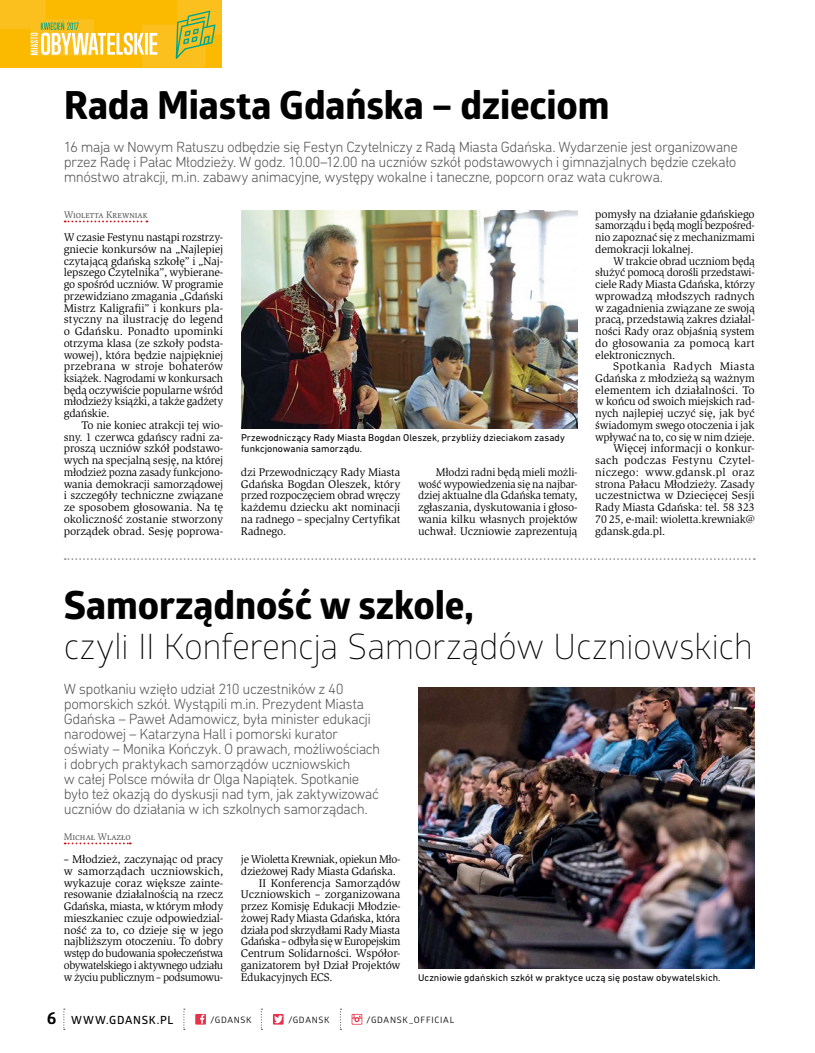
<style>
.page{position:relative;width:815px;height:1053px;background:#fff}
.page>*{position:absolute;margin:0;border:0;box-sizing:border-box;transform-origin:0 0}
.t1{font:700 38.75px "Globerx";letter-spacing:-.005em;color:#000}
.t2{font:300 35px "Glober";letter-spacing:-.01em;color:#000}
.t3{font:300 15px/15px "DIN Next Rounded LT Pro";letter-spacing:-.035em;color:#565656;text-align:justify}
.t4{font:11.5px/11.8px "Slimbach Itc TOT";letter-spacing:-.01em;color:#000;text-align:justify}
.t5{font:11.5px "Slimbach Itc TOT";letter-spacing:-.03em;color:#000;scale:.96 1}
.t6{font:11.5px "Slimbach Itc TOT";letter-spacing:.015em;color:#000}
.t7{font:11.5px "Slimbach Itc TOT";letter-spacing:.02em;color:#000}
.t8{font:11.5px "Slimbach Itc TOT";letter-spacing:.03em;color:#000}
.t9{font:600 11.25px "Glober";letter-spacing:.06em;color:#000}
.t10{font:10px/11.2px "DIN Next Rounded LT Pro";letter-spacing:.005em;color:#000}
.t11{font:10px "Slimbach Itc SCTOT";color:#565656}
.t12{font:8.75px "Glober";letter-spacing:.085em;color:#000}
.s1{font-weight:700;font-size:17.5px}
</style>
<div class="page">
<svg style="left:65px;top:558px;width:690px;height:2px"></svg>
<svg style="left:65px;top:220px;width:82px;height:2px"></svg>
<svg style="left:65px;top:842px;width:66px;height:2px"></svg>
<img style="left:418px;top:687px;width:337px;height:281px">
<img style="left:241px;top:211px;width:337px;height:218px">
<div style="left:195px;top:1013px;width:11px;height:11px;background:#e7324b"></div>
<svg style="left:200px;top:1014px;width:4px;height:9px"></svg>
<div style="left:273px;top:1013px;width:11px;height:11px;background:#e7324b"></div>
<svg style="left:274px;top:1015px;width:9px;height:8px"></svg>
<svg style="left:352px;top:1013px;width:10px;height:11px"></svg>
<svg style="left:352px;top:1014px;width:10px;height:9px"></svg>
<svg style="left:183px;top:1008px;width:2px;height:21px"></svg>
<svg style="left:63px;top:1008px;width:2px;height:21px"></svg>
<svg style="left:261px;top:1008px;width:1px;height:21px"></svg>
<svg style="left:340px;top:1008px;width:1px;height:21px"></svg>
<svg style="left:0;top:0;width:222px;height:68px;background:#f1c22a"></svg>
<h1 class="t1" style="left:64px;top:77px;width:547px">Rada Miasta Gdańska – dzieciom</h1>
<p class="t3" style="left:64px;top:139px;width:676px">16 maja w Nowym Ratuszu odbędzie się Festyn Czytelniczy z Radą Miasta Gdańska. Wydarzenie jest organizowane przez Radę i Pałac Młodzieży. W godz. 10.00–12.00 na uczniów szkół podstawowych i gimnazjalnych będzie czekało mnóstwo atrakcji, m.in. zabawy animacyjne, występy wokalne i taneczne, popcorn oraz wata cukrowa.</p>
<p class="t11" style="left:64px;top:208px;width:85px">Wioletta Krewniak</p>
<p class="t4" style="left:64px;top:231px;width:161px">W czasie Festynu nastąpi rozstrzy&shy;gniecie konkursów na „Najlepiej czytającą gdańską szkołę” i „Naj&shy;lepszego Czytelnika”, wybierane&shy;go spośród uczniów. W programie przewidziano zmagania „Gdański Mistrz Kaligrafii” i konkurs pla&shy;styczny na ilustrację do legend o Gdańsku. Ponadto upominki otrzyma klasa (ze szkoły podsta&shy;wowej), która będzie najpiękniej przebrana w stroje bohaterów książek. Nagrodami w konkursach będą oczywiście popularne wśród młodzieży książki, a także gadżety gdańskie.</p>
<p class="t4" style="left:64px;top:419px;width:161px;text-indent:18px">To nie koniec atrakcji tej wio&shy;sny. 1 czerwca gdańscy radni za&shy;proszą uczniów szkół podstawo&shy;wych na specjalną sesję, na której młodzież pozna zasady funkcjono&shy;wania demokracji samorządowej i szczegóły techniczne związane ze sposobem głosowania. Na tę okoliczność zostanie stworzony porządek obrad. Sesję poprowa-</p>
<p class="t10" style="left:241px;top:431px;width:325px">Przewodniczący Rady Miasta Bogdan Oleszek, przybliży dzieciakom zasady funkcjonowania samorządu.</p>
<p class="t4" style="left:241px;top:466px;width:161px">dzi Przewodniczący Rady Miasta Gdańska Bogdan Oleszek, który przed rozpoczęciem obrad wręczy każdemu dziecku akt nominacji na radnego – specjalny Certyfikat Radnego.</p>
<p class="t4" style="left:418px;top:466px;width:161px;text-indent:18px">Młodzi radni będą mieli możli&shy;wość wypowiedzenia się na najbar&shy;dziej aktualne dla Gdańska tematy, zgłaszania, dyskutowania i głoso&shy;wania kilku własnych projektów uchwał. Uczniowie zaprezentują</p>
<p class="t4" style="left:595px;top:208px;width:161px">pomysły na działanie gdańskiego samorządu i będą mogli bezpośred&shy;nio zapoznać się z mechanizmami demokracji lokalnej.</p>
<p class="t4" style="left:595px;top:255px;width:161px;text-indent:18px">W trakcie obrad uczniom będą służyć pomocą dorośli przedstawi&shy;ciele Rady Miasta Gdańska, którzy wprowadzą młodszych radnych w zagadnienia związane ze swoją pracą, przedstawią zakres działal&shy;ności Rady oraz objaśnią system do głosowania za pomocą kart elektronicznych.</p>
<p class="t8" style="left:613px;top:360px;width:143px">Spotkania Radych Miasta</p>
<p class="t4" style="left:595px;top:372px;width:161px">Gdańska z młodzieżą są ważnym</p>
<p class="t4" style="left:595px;top:384px;width:161px">elementem ich działalności. To</p>
<p class="t4" style="left:595px;top:396px;width:161px">w końcu od swoich miejskich rad-</p>
<p class="t4" style="left:595px;top:407px;width:161px">nych najlepiej uczyć się, jak być</p>
<p class="t4" style="left:595px;top:419px;width:161px">świadomym swego otoczenia i jak</p>
<p class="t4" style="left:595px;top:431px;width:161px">wpływać na to, co się w nim dzieje.</p>
<p class="t4" style="left:613px;top:443px;width:143px">Więcej informacji o konkur-</p>
<p class="t6" style="left:595px;top:453px;width:161px">sach podczas Festynu Czytel-</p>
<p class="t7" style="left:595px;top:465px;width:161px">niczego: www.gdansk.pl oraz</p>
<p class="t4" style="left:595px;top:478px;width:161px">strona Pałacu Młodzieży. Zasady</p>
<p class="t4" style="left:595px;top:489px;width:161px">uczestnictwa w Dziecięcej Sesji</p>
<p class="t4" style="left:595px;top:501px;width:161px">Rady Miasta Gdańska: tel. 58 323</p>
<p class="t4" style="left:595px;top:513px;width:161px">70 25, e-mail: wioletta.krewniak@</p>
<p class="t4" style="left:595px;top:525px;width:72px">gdansk.gda.pl.</p>
<h1 class="t1" style="left:64px;top:577px;width:412px">Samorządność w szkole,</h1>
<h2 class="t2" style="left:64px;top:622px;width:691px">czyli II Konferencja Samorządów Uczniowskich</h2>
<p class="t3" style="left:64px;top:681px;width:318px;text-align:left">W spotkaniu wzięło udział 210 uczestników z 40 pomorskich szkół. Wystąpili m.in. Prezydent Miasta Gdańska – Paweł Adamowicz, była minister edukacji narodowej – Katarzyna Hall i pomorski kurator oświaty – Monika Kończyk. O prawach, możliwościach i dobrych praktykach samorządów uczniowskich<br>w całej Polsce mówiła dr Olga Napiątek. Spotkanie było też okazją do dyskusji nad tym, jak zaktywizować uczniów do działania w ich szkolnych samorządach.</p>
<p class="t4" style="left:241px;top:853px;width:161px">je Wioletta Krewniak, opiekun Mło-</p>
<p class="t4" style="left:241px;top:865px;width:156px">dzieżowej Rady Miasta Gdańska.</p>
<p class="t4" style="left:259px;top:876px;width:143px">II Konferencja Samorządów</p>
<p class="t4" style="left:241px;top:888px;width:161px">Uczniowskich – zorganizowana</p>
<p class="t4" style="left:241px;top:900px;width:161px">przez Komisję Edukacji Młodzie-</p>
<p class="t4" style="left:241px;top:912px;width:161px">żowej Rady Miasta Gdańska, która</p>
<p class="t4" style="left:241px;top:923px;width:161px">działa pod skrzydłami Rady Miasta</p>
<p class="t5" style="left:241px;top:934px;width:168px">Gdańska – odbyła się w Europejskim</p>
<p class="t4" style="left:241px;top:947px;width:161px">Centrum Solidarności. Współor-</p>
<p class="t4" style="left:241px;top:959px;width:161px">ganizatorem był Dział Projektów</p>
<p class="t4" style="left:241px;top:970px;width:93px">Edukacyjnych ECS.</p>
<p class="t10" style="left:418px;top:971px;width:304px">Uczniowie gdańskich szkół w praktyce uczą się postaw obywatelskich.</p>
<p class="t11" style="left:64px;top:830px;width:68px">Michał Wlazło</p>
<p class="t4" style="left:64px;top:853px;width:161px">– Młodzież, zaczynając od pracy w samorządach uczniowskich, wykazuje coraz większe zainte&shy;resowanie działalnością na rzecz Gdańska, miasta, w którym młody mieszkaniec czuje odpowiedzial&shy;ność za to, co dzieje się w jego najbliższym otoczeniu. To dobry wstęp do budowania społeczeństwa obywatelskiego i aktywnego udziału w życiu publicznym – podsumowu-</p>
<p class="t9" style="left:47px;top:1011px;width:128px"><span class="s1">6</span> WWW.GDANSK.PL</p>
<p class="t12" style="left:210px;top:1013px;width:43px">/GDANSK</p>
<p class="t12" style="left:288px;top:1013px;width:43px">/GDANSK</p>
<p class="t12" style="left:367px;top:1013px;width:89px">/GDANSK_OFFICIAL</p>
</div>
